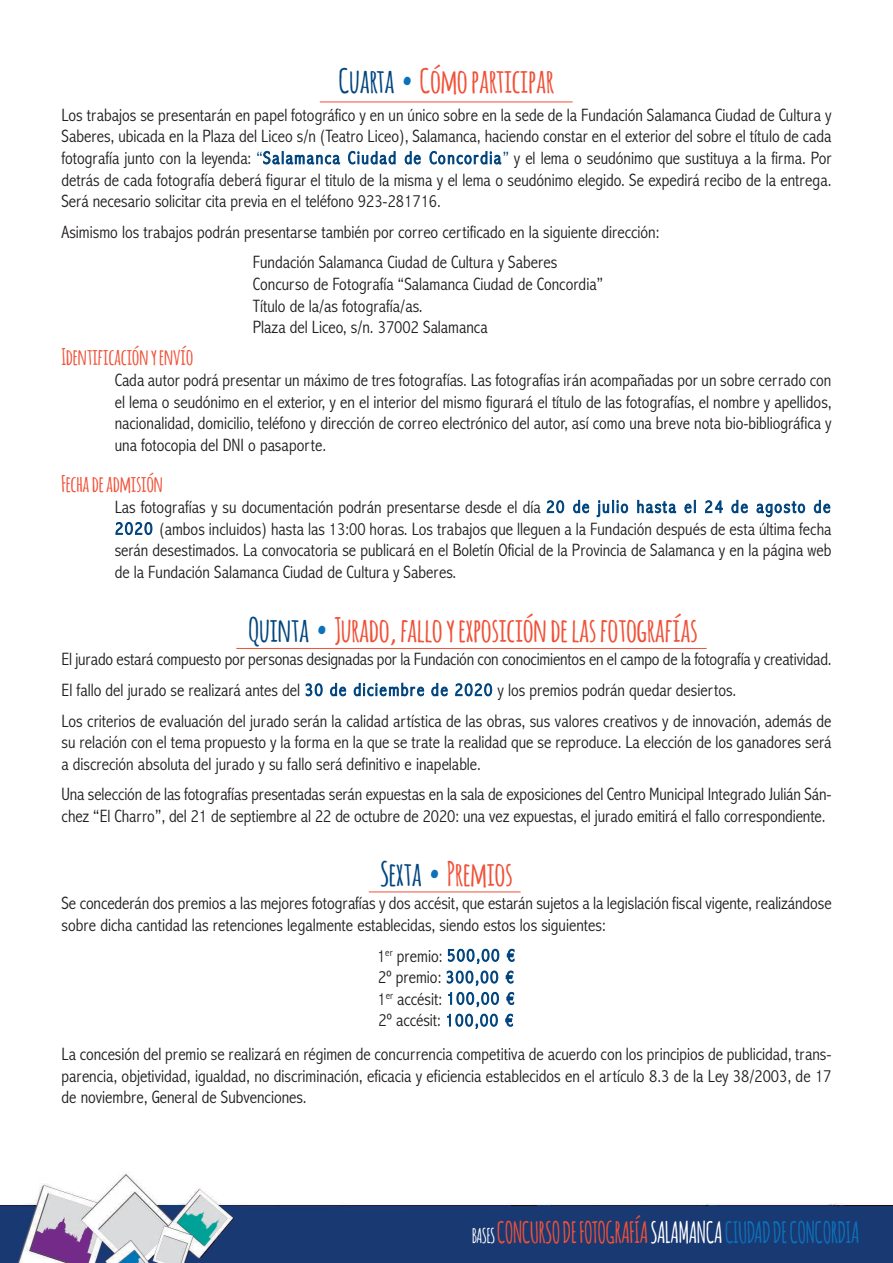
<style>
.page{position:relative;width:893px;height:1263px;background:#fff}
.page>*{position:absolute;margin:0;border:0;box-sizing:border-box;transform-origin:0 0}
.t1{font:700 33px "Amatic";color:#f05138}
.t2{font:700 28.95px "Amatic";color:#f05138;scale:.87 1}
.t3{font:700 22.5px "Amatic";color:#f05138}
.t4{font:300 condensed 18px/21.6px "Abadi";color:#231f20}
.s1{color:#01457f}
.s2{color:#0d71b9}
.s3{font-size:20.1px;color:#fff}
.s4{color:#fff}
</style>
<div class="page">
<img style="left:0;top:1171px;width:893px;height:92px">
<hr style="left:320px;top:102px;width:253px;height:1px;background:#f05138">
<hr style="left:236px;top:648px;width:471px;height:1px;background:#f05138">
<hr style="left:369px;top:891px;width:152px;height:1px;background:#f05138">
<h1 class="t1" style="left:339px;top:62px;width:217px"><span class="s1">Cuarta</span> <span class="s2">•</span> Cómo participar</h1>
<p class="t4" style="left:61px;top:104px;width:772px;text-align:justify">Los trabajos se presentarán en papel fotográfico y en un único sobre en la sede de la Fundación Salamanca Ciudad de Cultura y Saberes, ubicada en la Plaza del Liceo s/n (Teatro Liceo), Salamanca, haciendo constar en el exterior del sobre el título de cada fotografía junto con la leyenda: <span class="s1">“Salamanca Ciudad de Concor dia”</span> y el lema o seudónimo que sustituya a la firma. Por detrás de cada fotografía deberá figurar el titulo de la misma y el lema o seudónimo elegido. Se expedirá recibo de la entrega.<br>Será necesario solicitar cita previa en el teléfono 923-281716.</p>
<p class="t4" style="left:253px;top:216px;width:408px;line-height:30.6px;text-indent:-191px">Asimismo los trabajos podrán presentarse también por correo certificado en la siguiente dirección:<br>Fundación Salamanca Ciudad de Cultura y Saberes</p>
<p class="t4" style="left:253px;top:273px;width:352px">Concurso de Fotografía “Salamanca Ciudad de Concordia”<br>Título de la/as fotografía/as.<br>Plaza del Liceo, s/n. 37002 Salamanca</p>
<p class="t3" style="left:62px;top:344px;width:133px">Identificación y envío</p>
<p class="t4" style="left:115px;top:369px;width:718px;text-align:justify">Cada autor podrá presentar un máximo de tres fotografías. Las fotografías irán acompañadas por un sobre cerrado con el lema o seudónimo en el exterior, y en el interior del mismo figurará el título de las fotografías, el nombre y apellidos, nacionalidad, domicilio, teléfono y dirección de correo electrónico del autor, así como una breve nota bio-bibliográfica y una fotocopia del DNI o pasaporte.</p>
<p class="t3" style="left:62px;top:471px;width:103px">Fecha de admisión</p>
<p class="t4" style="left:115px;top:496px;width:718px;text-align:justify">Las fotografías y su documentación podrán presentarse desde el día <span class="s1">20 de julio hasta el 24 de agosto de 2020</span> (ambos incluidos) hasta las 13:00 horas. Los trabajos que lleguen a la Fundación después de esta última fecha serán desestimados. La convocatoria se publicará en el Boletín Oficial de la Provincia de Salamanca y en la página web de la Fundación Salamanca Ciudad de Cultura y Saberes.</p>
<h1 class="t1" style="left:249px;top:611px;width:451px"><span class="s1">Quinta</span> <span class="s2">•</span> Jurado, fallo y exposición de las fotografías</h1>
<p class="t4" style="left:61px;top:644px;width:772px;line-height:30.6px">El jurado estará compuesto por personas designadas por la Fundación con conocimientos en el campo de la fotografía y creatividad.<br>El fallo del jurado se realizará antes del <span class="s1">30 de diciembr e de 2020</span> y los premios podrán quedar desiertos.<br>Los criterios de evaluación del jurado serán la calidad artística de las obras, sus valores creativos y de innovación, además de</p>
<p class="t4" style="left:61px;top:731px;width:771px">su relación con el tema propuesto y la forma en la que se trate la realidad que se reproduce. La elección de los ganadores será a discreción absoluta del jurado y su fallo será definitivo e inapelable.</p>
<p class="t4" style="left:61px;top:783px;width:771px">Una selección de las fotografías presentadas serán expuestas en la sala de exposiciones del Centro Municipal Integrado Julián Sán&shy;chez “El Charro”, del 21 de septiembre al 22 de octubre de 2020: una vez expuestas, el jurado emitirá el fallo correspondiente.</p>
<h1 class="t1" style="left:381px;top:855px;width:134px"><span class="s1">Sexta</span> <span class="s2">•</span> Premios</h1>
<p class="t4" style="left:62px;top:892px;width:772px">Se concederán dos premios a las mejores fotografías y dos accésit, que estarán sujetos a la legislación fiscal vigente, realizándose sobre dicha cantidad las retenciones legalmente establecidas, siendo estos los siguientes:</p>
<p class="t4" style="left:377px;top:944px;width:139px;text-align:justify">1<sup>er</sup> premio: <span class="s1">500,00 € </span>2º premio: <span class="s1">300,00 € </span>1<sup>er</sup> accésit: <span class="s1">100,00 € </span>2º accésit: <span class="s1">100,00 €</span></p>
<p class="t4" style="left:62px;top:1043px;width:771px;text-align:justify">La concesión del premio se realizará en régimen de concurrencia competitiva de acuerdo con los principios de publicidad, trans&shy;parencia, objetividad, igualdad, no discriminación, eficacia y eficiencia establecidos en el artículo 8.3 de la Ley 38/2003, de 17 de noviembre, General de Subvenciones.</p>
<h2 class="t2" style="left:472px;top:1216px;width:447px"><span class="s3">BASES</span> CONCURSO DE FOTOGRAFÍA<span class="s4">SALAMANCA</span><span class="s2">CIUDAD DE CONCORDIA</span></h2>
</div>
